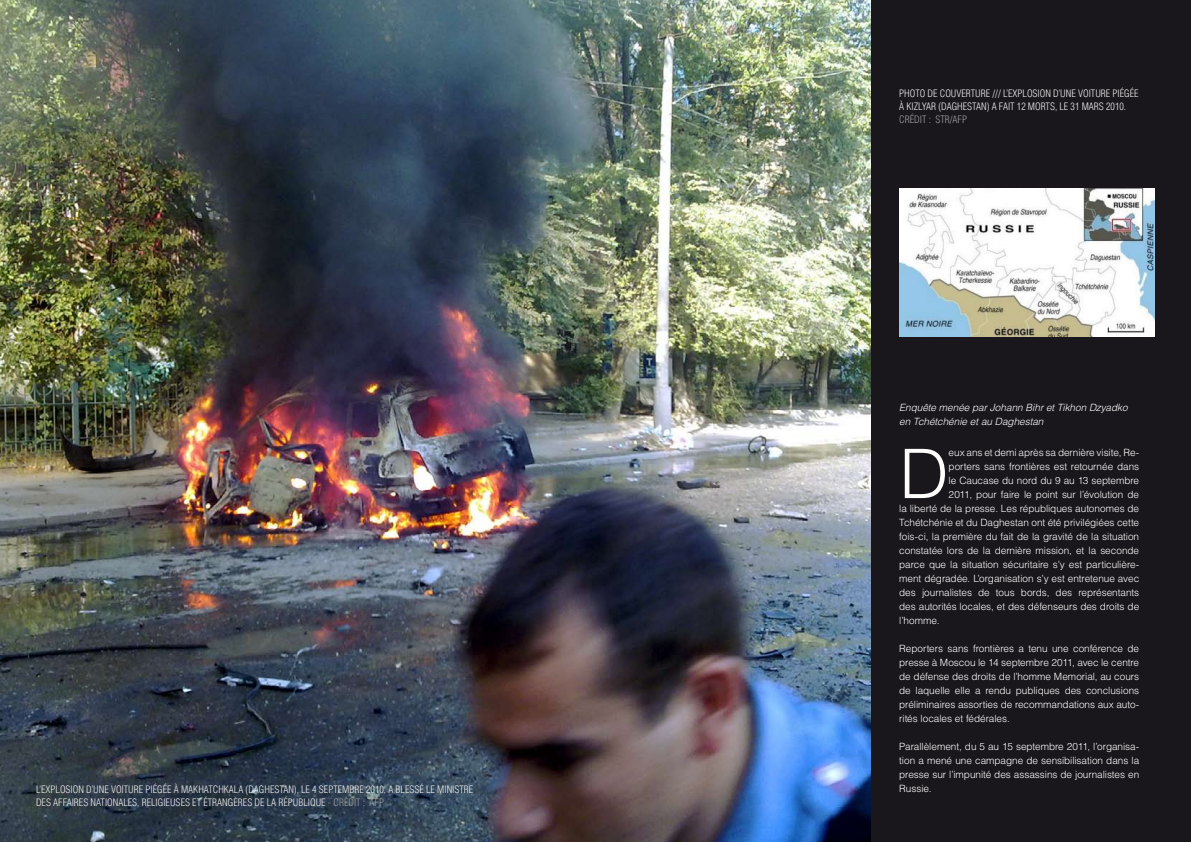
<style>
.page{position:relative;width:1191px;height:842px;background:#fff}
.page>*{position:absolute;margin:0;border:0;box-sizing:border-box;transform-origin:0 0}
.t1{font:300 68.3px "Helvetica LT Std";color:#fff}
.t2{font:300 10px/14px "Helvetica LT Std";letter-spacing:-.005em;color:#fff;text-align:justify}
.t3{font:300 condensed 10px/13px "Helvetica LT Std";color:#ededee}
.t4{font:italic 300 10px/14px "Helvetica LT Std";letter-spacing:-.005em;color:#fff}
.t5{font:300 condensed 10px "Helvetica LT Std";color:#9d9ea0}
.s1{color:#9d9ea0}
</style>
<div class="page">
<img style="left:0;top:0;width:871px;height:842px">
<div style="left:871px;top:0;width:320px;height:842px;background:#1a171c"></div>
<img style="left:899px;top:188px;width:256px;height:148px">
<p class="t3" style="left:36px;top:782px;width:370px">L’EXPLOSION D’UNE VOITURE PIÉGÉE À MAKHATCHKALA (DAGHESTAN), LE 4 SEPTEM BRE 2010, A BLESS</p>
<p class="t3" style="left:419px;top:782px;width:54px">É LE MINISTRE</p>
<p class="t3" style="left:36px;top:795px;width:23px">DES AFFA</p>
<p class="t3" style="left:72px;top:795px;width:53px">IRES NATIONALES</p>
<p class="t3" style="left:137px;top:795px;width:34px">, RELIGIEUSES</p>
<p class="t3" style="left:192px;top:795px;width:192px">ET ÉTRANGÈRES DE LA RÉPUBLIQUE <span class="s1">- CRÉDIT : AFP</span></p>
<p class="t3" style="left:899px;top:87px;width:240px;text-indent:28px">DE COUVERTURE /// L’EXPLOSION D’UNE VOITURE PIÉGÉE<br>À KIZLYAR (DAGHESTAN) A FAIT 12 MORTS, LE 31 MARS 2010.</p>
<p class="t5" style="left:899px;top:113px;width:68px">CRÉDIT : STR/AFP</p>
<p class="t3" style="left:899px;top:87px;width:6px">PHOTO</p>
<p class="t4" style="left:899px;top:401px;width:230px">Enquête menée par Johann Bihr et Tikhon Dzyadko en Tchétchénie et au Daghestan</p>
<h1 class="t1" style="left:899px;top:431px;width:51px">D</h1>
<p class="t2" style="left:948px;top:445px;width:192px">eux ans et demi après sa dernière visite, Re-</p>
<p class="t2" style="left:948px;top:459px;width:192px">porters sans frontières est retournée dans</p>
<p class="t2" style="left:948px;top:473px;width:192px">le Caucase du nord du 9 au 13 septembre</p>
<p class="t2" style="left:948px;top:487px;width:192px">2011, pour faire le point sur l’évolution de</p>
<p class="t2" style="left:899px;top:501px;width:241px">la liberté de la presse. Les républiques autonomes de</p>
<p class="t2" style="left:899px;top:515px;width:241px">Tchétchénie et du Daghestan ont été privilégiées cette</p>
<p class="t2" style="left:899px;top:529px;width:241px">fois-ci, la première du fait de la gravité de la situation</p>
<p class="t2" style="left:899px;top:543px;width:241px">constatée lors de la dernière mission, et la seconde</p>
<p class="t2" style="left:899px;top:557px;width:241px">parce que la situation sécuritaire s’y est particulière-</p>
<p class="t2" style="left:899px;top:571px;width:241px">ment dégradée. L’organisation s’y est entretenue avec</p>
<p class="t2" style="left:899px;top:585px;width:241px">des journalistes de tous bords, des représentants</p>
<p class="t2" style="left:899px;top:599px;width:241px">des autorités locales, et des défenseurs des droits de</p>
<p class="t2" style="left:899px;top:613px;width:42px">l’homme.</p>
<p class="t2" style="left:899px;top:641px;width:241px">Reporters sans frontières a tenu une conférence de presse à Moscou le 14 septembre 2011, avec le centre de défense des droits de l’homme Memorial, au cours de laquelle elle a rendu publiques des conclusions préliminaires assorties de recommandations aux auto&shy;rités locales et fédérales.</p>
<p class="t2" style="left:899px;top:739px;width:241px">Parallèlement, du 5 au 15 septembre 2011, l’organisa&shy;tion a mené une campagne de sensibilisation dans la presse sur l’impunité des assassins de journalistes en Russie.</p>
</div>
